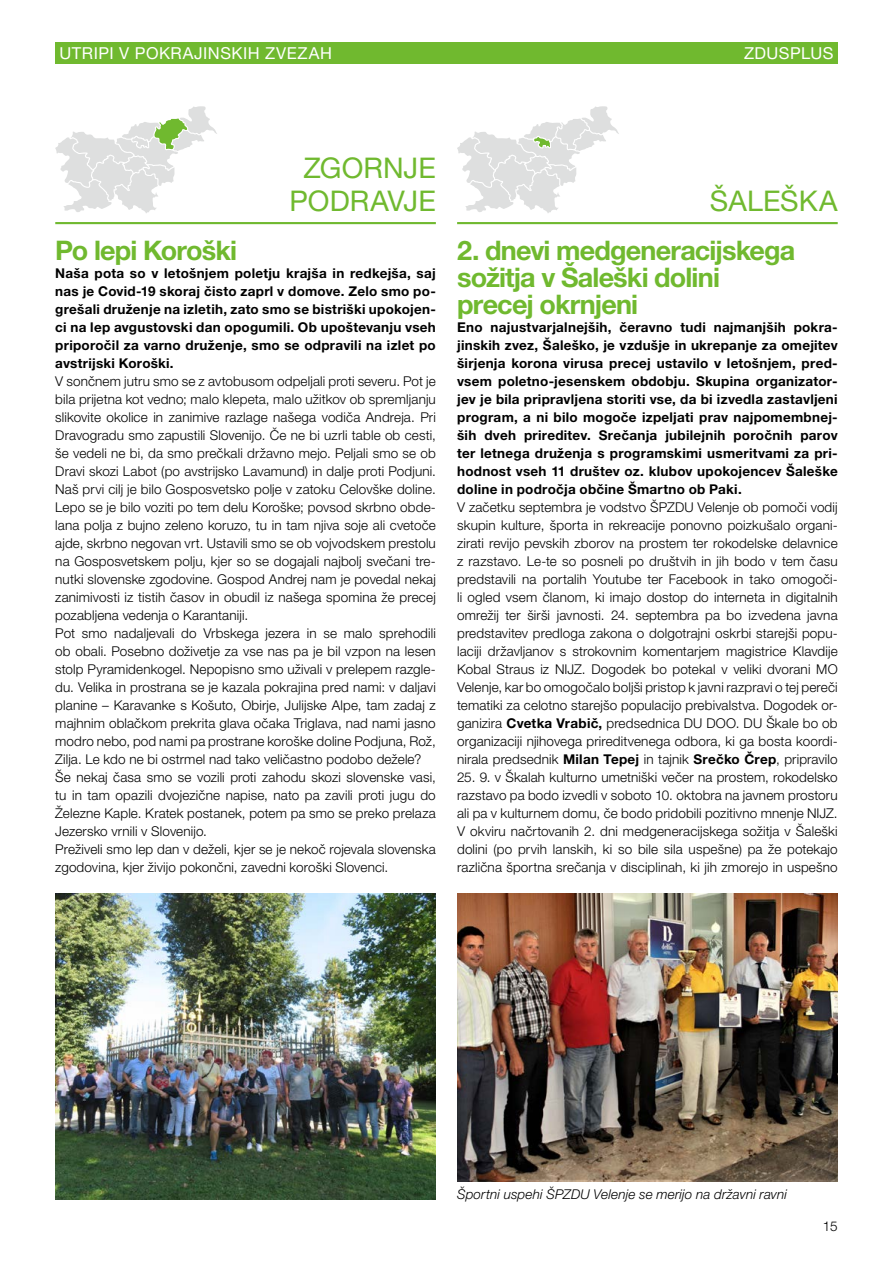
<style>
.page{position:relative;width:893px;height:1263px;background:#fff}
.page>*{position:absolute;margin:0;border:0;box-sizing:border-box;transform-origin:0 0}
.t1{font:28.5px/33px "Helvetica Neue LT Pro";letter-spacing:.005em;color:#70b92f;text-align:center}
.t2{font:700 27px/27px "Helvetica Neue LT Pro";letter-spacing:-.03em;color:#70b92f}
.t3{font:16.5px "Helvetica Neue LT Pro";letter-spacing:.03em;color:#fff}
.t4{font:300 13.5px/18px "Helvetica Neue LT Pro";letter-spacing:.01em;color:#000;text-align:justify}
.t5{font:700 13.5px/18px "Helvetica Neue LT Pro";letter-spacing:.02em;color:#000;text-align:justify}
.t6{font:italic 300 13.5px "Helvetica Neue LT Pro";letter-spacing:.01em;color:#000}
.s1{font-weight:700}
</style>
<div class="page">
<div style="left:55px;top:43px;width:783px;height:21px;background:#70b92f"></div>
<svg style="left:55px;top:106px;width:162px;height:107px"></svg>
<hr style="left:55px;top:222px;width:381px;height:2px;background:#70b92f">
<svg style="left:457px;top:106px;width:162px;height:107px"></svg>
<hr style="left:457px;top:222px;width:381px;height:2px;background:#70b92f">
<img style="left:55px;top:893px;width:381px;height:306px">
<img style="left:457px;top:893px;width:381px;height:288px">
<p class="t3" style="left:60px;top:43px;width:274px">UTRIPI V POKRAJINSKIH ZVEZAH</p>
<p class="t3" style="left:744px;top:43px;width:91px">ZDUSPLUS</p>
<h1 class="t1" style="left:289px;top:151px;width:148px">ZGORNJE<br>PODRAVJE</h1>
<h2 class="t2" style="left:55px;top:236px;width:183px">Po lepi Koroški</h2>
<p class="t5" style="left:55px;top:263px;width:382px">Naša pota so v letošnjem poletju krajša in redkejša, saj nas je Covid-19 skoraj čisto zaprl v domove. Zelo smo po&shy;grešali druženje na izletih, zato smo se bistriški upokojen&shy;ci na lep avgustovski dan opogumili. Ob upoštevanju vseh priporočil za varno druženje, smo se odpravili na izlet po avstrijski Koroški.</p>
<p class="t4" style="left:55px;top:372px;width:382px;text-align:left">V sončnem jutru smo se z avtobusom odpeljali proti severu. Pot je bila prijetna kot vedno; malo klepeta, malo užitkov ob spremljanju slikovite okolice in zanimive razlage našega vodiča Andreja. Pri Dravogradu smo zapustili Slovenijo. Če ne bi uzrli table ob cesti, še vedeli ne bi, da smo prečkali državno mejo. Peljali smo se ob Dravi skozi Labot (po avstrijsko Lavamund) in dalje proti Podjuni.<br>Naš prvi cilj je bilo Gosposvetsko polje v zatoku Celovške doline.<br>Lepo se je bilo voziti po tem delu Koroške; povsod skrbno obde&shy;lana polja z bujno zeleno koruzo, tu in tam njiva soje ali cvetoče ajde, skrbno negovan vrt. Ustavili smo se ob vojvodskem prestolu na Gosposvetskem polju, kjer so se dogajali najbolj svečani tre&shy;nutki slovenske zgodovine. Gospod Andrej nam je povedal nekaj zanimivosti iz tistih časov in obudil iz našega spomina že precej pozabljena vedenja o Karantaniji.<br>Pot smo nadaljevali do Vrbskega jezera in se malo sprehodili ob obali. Posebno doživetje za vse nas pa je bil vzpon na lesen stolp Pyramidenkogel. Nepopisno smo uživali v prelepem razgle&shy;du. Velika in prostrana se je kazala pokrajina pred nami: v daljavi planine – Karavanke s Košuto, Obirje, Julijske Alpe, tam zadaj z majhnim oblačkom prekrita glava očaka Triglava, nad nami jasno modro nebo, pod nami pa prostrane koroške doline Podjuna, Rož, Zilja. Le kdo ne bi ostrmel nad tako veličastno podobo dežele?<br>Še nekaj časa smo se vozili proti zahodu skozi slovenske vasi, tu in tam opazili dvojezične napise, nato pa zavili proti jugu do Železne Kaple. Kratek postanek, potem pa smo se preko prelaza Jezersko vrnili v Slovenijo.<br>Preživeli smo lep dan v deželi, kjer se je nekoč rojevala slovenska zgodovina, kjer živijo pokončni, zavedni koroški Slovenci.</p>
<h1 class="t1" style="left:710px;top:184px;width:129px">ŠALEŠKA</h1>
<h2 class="t2" style="left:457px;top:236px;width:340px">2. dnevi medgeneracijskega sožitja v Šaleški dolini precej okrnjeni</h2>
<p class="t5" style="left:457px;top:317px;width:382px">Eno najustvarjalnejših, čeravno tudi najmanjših pokra&shy;jinskih zvez, Šaleško, je vzdušje in ukrepanje za omejitev širjenja korona virusa precej ustavilo v letošnjem, pred&shy;vsem poletno-jesenskem obdobju. Skupina organizator&shy;jev je bila pripravljena storiti vse, da bi izvedla zastavljeni program, a ni bilo mogoče izpeljati prav najpomembnej&shy;ših dveh prireditev. Srečanja jubilejnih poročnih parov ter letnega druženja s programskimi usmeritvami za pri&shy;hodnost vseh 11 društev oz. klubov upokojencev Šaleške doline in področja občine Šmartno ob Paki.</p>
<p class="t4" style="left:457px;top:498px;width:382px">V začetku septembra je vodstvo ŠPZDU Velenje ob pomoči vodij skupin kulture, športa in rekreacije ponovno poizkušalo organi&shy;zirati revijo pevskih zborov na prostem ter rokodelske delavnice z razstavo. Le-te so posneli po društvih in jih bodo v tem času predstavili na portalih Youtube ter Facebook in tako omogoči&shy;li ogled vsem članom, ki imajo dostop do interneta in digitalnih omrežij ter širši javnosti. 24. septembra pa bo izvedena javna predstavitev predloga zakona o dolgotrajni oskrbi starejši popu&shy;laciji državljanov s strokovnim komentarjem magistrice Klavdije Kobal Straus iz NIJZ. Dogodek bo potekal v veliki dvorani MO Velenje, kar bo omogočalo boljši pristop k javni razpravi o tej pereči tematiki za celotno starejšo populacijo prebivalstva. Dogodek or&shy;ganizira <span class="s1">Cvetka Vrabič,</span> predsednica DU DOO. DU Škale bo ob organizaciji njihovega prireditvenega odbora, ki ga bosta koordi&shy;nirala predsednik <span class="s1">Milan Tepej</span> in tajnik <span class="s1">Srečko Črep</span>, pripravilo</p>
<p class="t4" style="left:457px;top:767px;width:382px">25. 9. v Škalah kulturno umetniški večer na prostem, rokodelsko razstavo pa bodo izvedli v soboto 10. oktobra na javnem prostoru ali pa v kulturnem domu, če bodo pridobili pozitivno mnenje NIJZ.<br>V okviru načrtovanih 2. dni medgeneracijskega sožitja v Šaleški dolini (po prvih lanskih, ki so bile sila uspešne) pa že potekajo različna športna srečanja v disciplinah, ki jih zmorejo in uspešno</p>
<p class="t6" style="left:457px;top:1186px;width:331px">Športni uspehi ŠPZDU Velenje se merijo na državni ravni</p>
<p class="t4" style="left:823px;top:1217px;width:17px">15</p>
</div>
